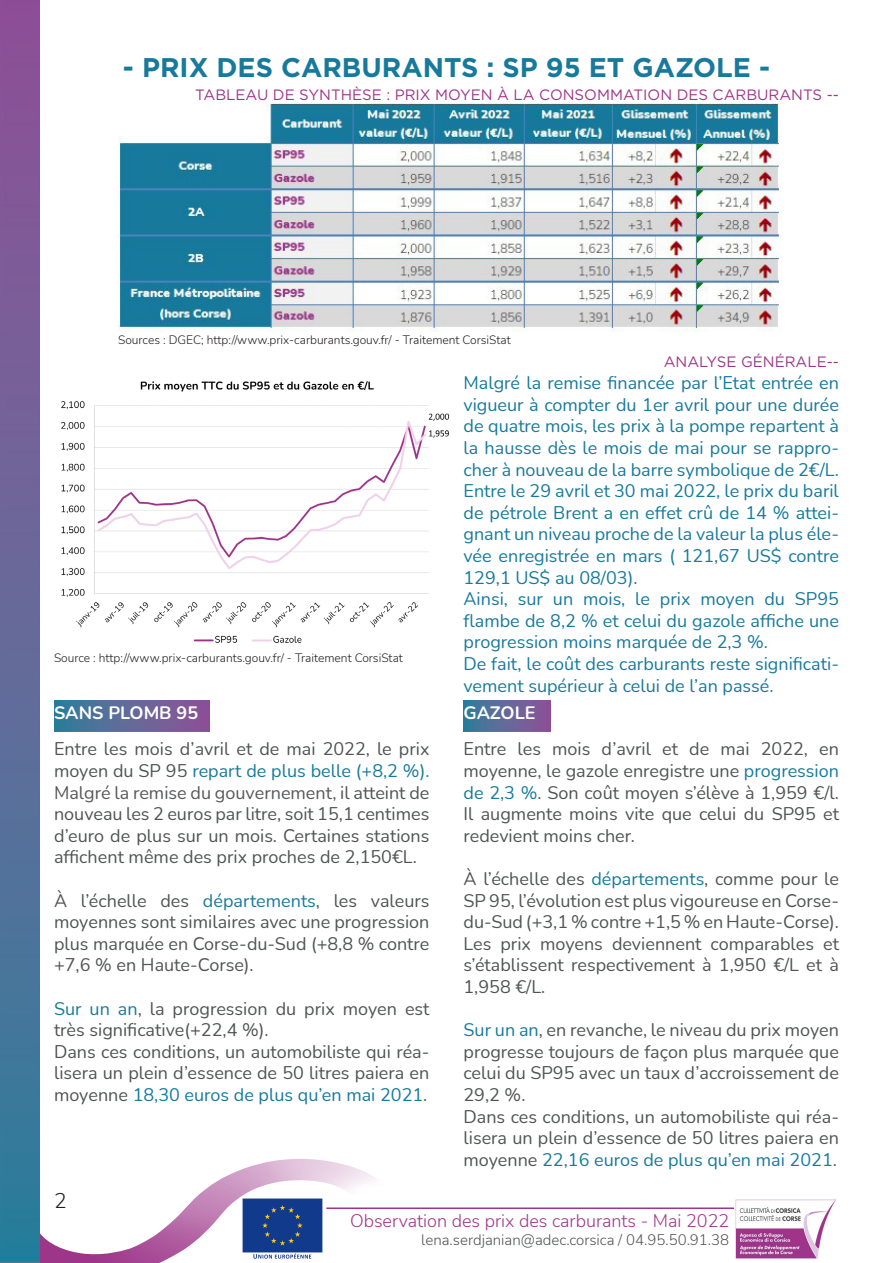
<style>
.page{position:relative;width:893px;height:1263px;background:#fff}
.page>*{position:absolute;margin:0;border:0;box-sizing:border-box;transform-origin:0 0}
.t1{font:700 27px "Gotham HTF";color:#177a9c}
.t2{font:300 21px "Nunito";color:#231f20}
.t3{font:18px/21.6px "Nunito";color:#515454;text-align:justify}
.t4{font:18px/21.6px "Nunito";color:#177a9c;text-align:justify}
.t5{font:300 18px "Nunito";color:#9f358a}
.t6{font:700 18px "Nunito";color:#fff}
.t7{font:15px "Gotham HTF";color:#9f358a}
.t8{font:300 15px "Nunito";color:#515454}
.t9{font:300 12px "Nunito";color:#231f20}
.s1{color:#177a9c}
.s2{color:#57585a}
</style>
<div class="page">
<svg style="left:39px;top:1159px;width:337px;height:104px"></svg>
<hr style="left:326px;top:1207px;width:409px;height:2px;background:#9f358a">
<img style="left:735px;top:1199px;width:101px;height:60px">
<img style="left:0;top:0;width:39px;height:1263px">
<img style="left:463px;top:701px;width:88px;height:30px">
<img style="left:54px;top:701px;width:155px;height:30px">
<img style="left:118px;top:104px;width:664px;height:228px">
<img style="left:61px;top:381px;width:389px;height:262px">
<img style="left:241px;top:1197px;width:83px;height:62px">
<p class="t1" style="left:123px;top:52px;width:649px">- PRIX DES CARBURANTS : SP 95 ET GAZOLE -</p>
<p class="t7" style="left:195px;top:86px;width:645px">TABLEAU DE SYNTHÈSE : PRIX MOYEN À LA CONSOMMATION DES CARBURANTS --</p>
<p class="t9" style="left:118px;top:331px;width:394px">Sources : DGEC; http://www.prix-carburants.gouv.fr/ - Traitement CorsiStat</p>
<p class="t7" style="left:664px;top:353px;width:177px">ANALYSE GÉNÉRALE--</p>
<p class="t9" style="left:54px;top:649px;width:350px">Source : http://www.prix-carburants.gouv.fr/ - Traitement CorsiStat</p>
<p class="t6" style="left:54px;top:700px;width:146px">SANS PLOMB 95</p>
<p class="t3" style="left:54px;top:738px;width:377px">Entre les mois d’avril et de mai 2022, le prix moyen du SP 95 <span class="s1">repart de plus belle (+8,2 %).<br></span><span class="s2">Malgré la remise du gouvernement,</span> il atteint de nouveau les 2 euros par litre, soit 15,1 centimes d’euro de plus sur un mois. Certaines stations affichent même des prix proches de 2,150€L.</p>
<p class="t3" style="left:54px;top:889px;width:377px">À l’échelle des <span class="s1">départements</span>, les valeurs moyennes sont similaires avec une progression plus marquée en Corse-du-Sud (+8,8 % contre +7,6 % en Haute-Corse).</p>
<p class="t3" style="left:54px;top:997px;width:377px"><span class="s1">Sur un an</span>, la progression du prix moyen est très significative(+22,4 %).</p>
<p class="t3" style="left:54px;top:1040px;width:377px">Dans ces conditions, un automobiliste qui réa&shy;lisera un plein d’essence de 50 litres paiera en moyenne <span class="s1">18,30 euros de plus qu’en mai 2021</span>.</p>
<p class="t2" style="left:54px;top:1186px;width:14px">2</p>
<p class="t4" style="left:463px;top:371px;width:377px">Malgré la remise financée par l’Etat entrée en vigueur à compter du 1er avril pour une durée de quatre mois, les prix à la pompe repartent à la hausse dès le mois de mai pour se rappro&shy;cher à nouveau de la barre symbolique de 2€/L.<br>Entre le 29 avril et 30 mai 2022, le prix du baril de pétrole Brent a en effet crû de 14 % attei&shy;gnant un niveau proche de la valeur la plus éle&shy;vée enregistrée en mars ( 121,67 US$ contre 129,1 US$ au 08/03).</p>
<p class="t4" style="left:463px;top:587px;width:377px">Ainsi, sur un mois, le prix moyen du SP95 flambe de 8,2 % et celui du gazole affiche une progression moins marquée de 2,3 %.</p>
<p class="t4" style="left:463px;top:652px;width:377px">De fait, le coût des carburants reste significati&shy;vement supérieur à celui de l’an passé.</p>
<p class="t6" style="left:463px;top:700px;width:74px">GAZOLE</p>
<p class="t3" style="left:463px;top:738px;width:377px">Entre les mois d’avril et de mai 2022, en moyenne, le gazole enregistre une <span class="s1">progression de 2,3 %</span>. Son coût moyen s’élève à 1,959 €/l.<br>Il augmente moins vite que celui du SP95 et redevient moins cher.</p>
<p class="t3" style="left:463px;top:867px;width:377px">À l’échelle des <span class="s1">départements</span>, comme pour le SP 95, l’évolution est plus vigoureuse en Corse&shy;du-Sud (+3,1 % contre +1,5 % en Haute-Corse).<br>Les prix moyens deviennent comparables et s’établissent respectivement à 1,950 €/L et à 1,958 €/L.</p>
<p class="t3" style="left:463px;top:1018px;width:377px"><span class="s1">Sur un an</span>, en revanche, le niveau du prix moyen progresse toujours de façon plus marquée que celui du SP95 avec un taux d’accroissement de 29,2 %.</p>
<p class="t3" style="left:463px;top:1105px;width:377px">Dans ces conditions, un automobiliste qui réa&shy;lisera un plein d’essence de 50 litres paiera en moyenne <span class="s1">22,16 euros de plus qu’en mai 2021</span>.</p>
<p class="t5" style="left:350px;top:1208px;width:381px">Observation des prix des carburants - Mai 2022</p>
<p class="t8" style="left:421px;top:1229px;width:309px">lena.serdjanian@adec.corsica / 04.95.50.91.38</p>
</div>
